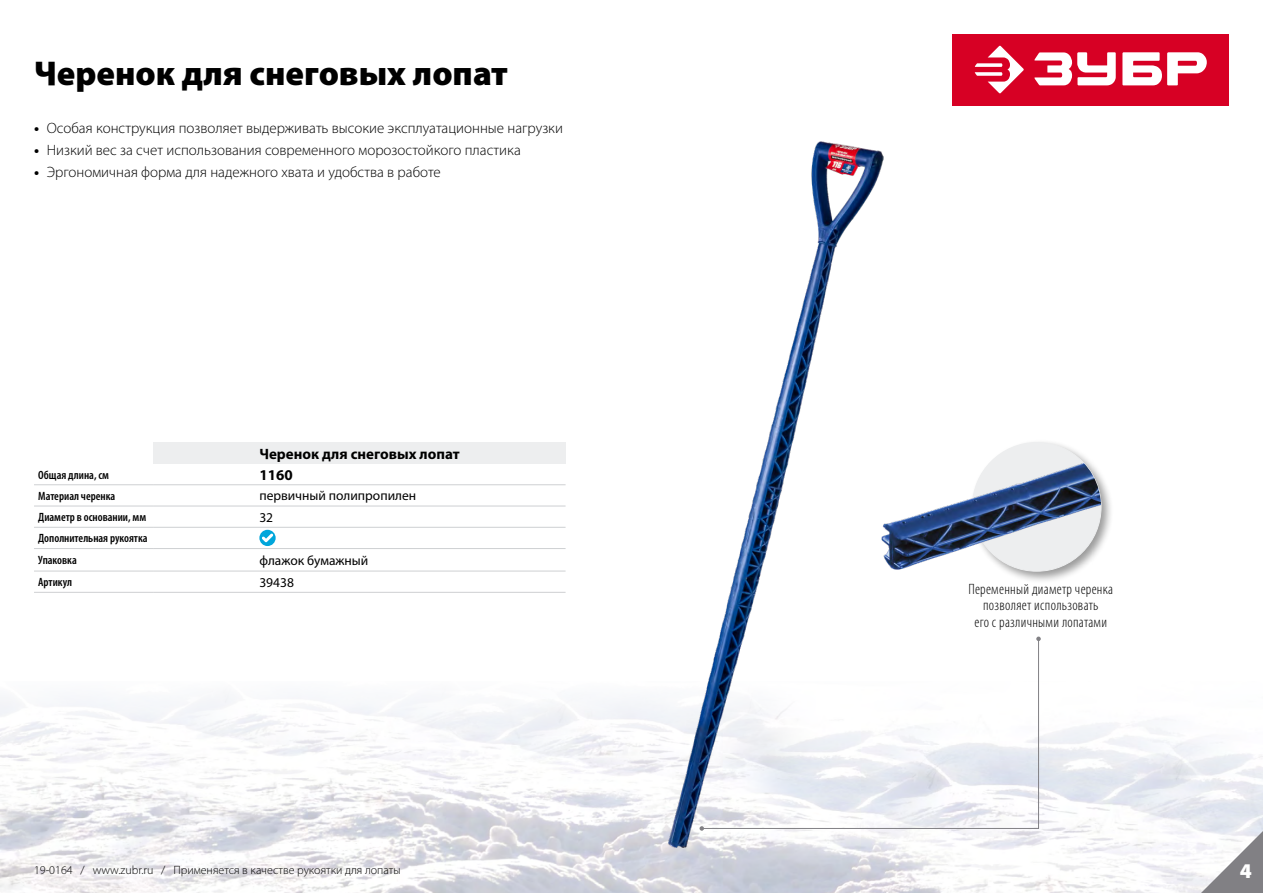
<style>
.page{position:relative;width:1263px;height:893px;background:#fff}
.page>*{position:absolute;margin:0;border:0;box-sizing:border-box;transform-origin:0 0}
.t1{font:900 34.5px "Myriad Pro";color:#000}
.t2{font:900 21px "Myriad Pro";color:#fff}
.t3{font:300 15px "Myriad Pro";color:#000}
.t4{font:300 condensed 15px/16.5px "Myriad Pro";letter-spacing:.02em;color:#000;text-align:center}
.t5{font:700 15px "Myriad Pro";color:#000}
.t6{font:13.5px "Myriad Pro";color:#000}
.t7{font:600 condensed 12px/21.9px "Myriad Pro";color:#000}
.t8{font:300 12px "Myriad Pro";color:#000}
.s1{font-weight:700}
</style>
<div class="page">
<img style="left:0;top:781px;width:1263px;height:112px">
<svg style="left:1201px;top:831px;width:62px;height:62px"></svg>
<div style="left:153px;top:442px;width:413px;height:21px;background:#edeeef"></div>
<hr style="left:34px;top:484px;width:119px;height:1px;background:#ced0d2">
<hr style="left:34px;top:506px;width:119px;height:1px;background:#ced0d2">
<hr style="left:34px;top:527px;width:119px;height:1px;background:#ced0d2">
<hr style="left:34px;top:548px;width:119px;height:1px;background:#ced0d2">
<hr style="left:34px;top:571px;width:119px;height:1px;background:#ced0d2">
<hr style="left:34px;top:592px;width:119px;height:1px;background:#ced0d2">
<hr style="left:153px;top:484px;width:413px;height:1px;background:#ced0d2">
<hr style="left:153px;top:506px;width:413px;height:1px;background:#ced0d2">
<hr style="left:153px;top:527px;width:413px;height:1px;background:#ced0d2">
<hr style="left:153px;top:548px;width:413px;height:1px;background:#ced0d2">
<hr style="left:153px;top:571px;width:413px;height:1px;background:#ced0d2">
<hr style="left:153px;top:592px;width:413px;height:1px;background:#ced0d2">
<svg style="left:259px;top:530px;width:17px;height:16px"></svg>
<svg style="left:262px;top:533px;width:11px;height:9px"></svg>
<div style="left:952px;top:34px;width:277px;height:71px;background:#d70024"></div>
<svg style="left:974px;top:46px;width:50px;height:47px"></svg>
<svg style="left:1034px;top:52px;width:173px;height:33px"></svg>
<div style="left:968px;top:438px;width:146px;height:146px;background:#000;opacity:.4"></div>
<div style="left:972px;top:443px;width:129px;height:128px;background:#edeeef;border-radius:50%"></div>
<img style="left:884px;top:452px;width:217px;height:118px">
<img style="left:669px;top:141px;width:215px;height:707px">
<svg style="left:701px;top:638px;width:338px;height:191px"></svg>
<svg style="left:1036px;top:637px;width:5px;height:4px"></svg>
<svg style="left:699px;top:826px;width:5px;height:5px"></svg>
<h1 class="t1" style="left:34px;top:50px;width:475px">Черенок для снеговых лопат</h1>
<p class="t3" style="left:34px;top:119px;width:530px"><span class="s1">•</span> Особая конструкция позволяет выдерживать высокие эксплуатационные нагрузки</p>
<p class="t3" style="left:34px;top:141px;width:488px"><span class="s1">•</span> Низкий вес за счет использования современного морозостойкого пластика</p>
<p class="t3" style="left:34px;top:163px;width:408px"><span class="s1">•</span> Эргономичная форма для надежного хвата и удобства в работе</p>
<p class="t5" style="left:259px;top:444px;width:202px">Черенок для снеговых лопат</p>
<p class="t7" style="left:38px;top:464px;width:72px">Общая длина, см</p>
<p class="t5" style="left:259px;top:465px;width:35px">1160</p>
<p class="t7" style="left:38px;top:485px;width:79px">Материал черенка</p>
<p class="t6" style="left:259px;top:488px;width:158px">первичный полипропилен</p>
<p class="t7" style="left:38px;top:506px;width:110px">Диаметр в основании, мм</p>
<p class="t6" style="left:259px;top:509px;width:15px">32</p>
<p class="t7" style="left:38px;top:528px;width:111px">Дополнительная рукоятка<br>Упаковка</p>
<p class="t6" style="left:259px;top:552px;width:110px">флажок бумажный</p>
<p class="t7" style="left:38px;top:571px;width:35px">Артикул</p>
<p class="t6" style="left:259px;top:574px;width:36px">39438</p>
<p class="t4" style="left:968px;top:581px;width:146px">Переменный диаметр черенка позволяет использовать<br>его с различными лопатами</p>
<p class="t8" style="left:34px;top:862px;width:368px">19-0164 / www.zubr.ru / Применяется в качестве рукоятки для лопаты</p>
<h2 class="t2" style="left:1240px;top:856px;width:14px">4</h2>
</div>
